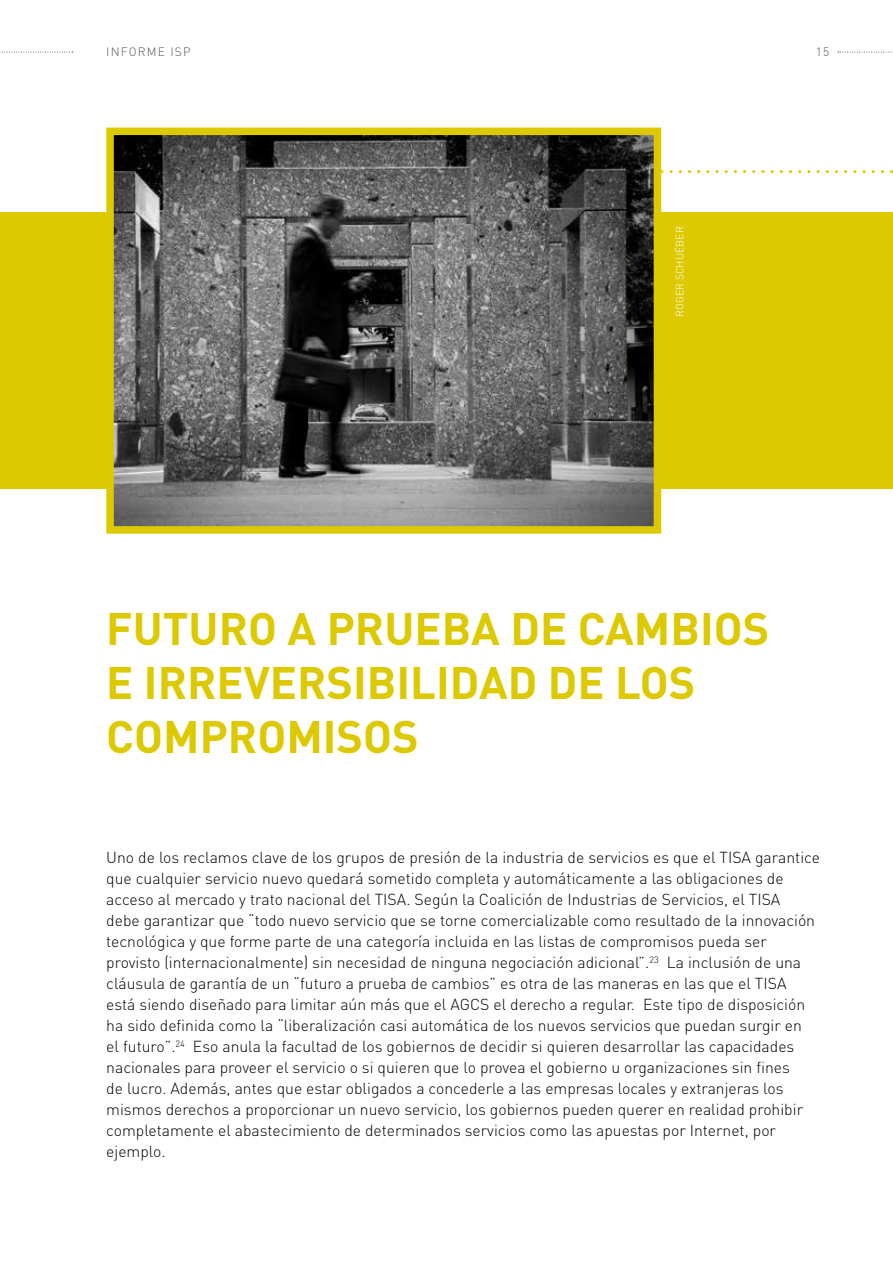
<style>
.page{position:relative;width:893px;height:1263px;background:#fff}
.page>*{position:absolute;margin:0;border:0;box-sizing:border-box;transform-origin:0 0}
.t1{font:700 45px/54px "DIN";color:#ddc900}
.t2{font:300 15.75px/21px "DIN";color:#000}
.t3{font:300 12px "DIN";letter-spacing:.1em;color:#58585a}
.t4{font:300 10.5px "DIN";color:#fff}
</style>
<div class="page">
<svg style="left:0;top:52px;width:73px;height:1px"></svg>
<svg style="left:838px;top:52px;width:55px;height:1px"></svg>
<svg style="left:661px;top:170px;width:232px;height:3px"></svg>
<div style="left:0;top:213px;width:893px;height:276px;background:#ddc900"></div>
<img style="left:115px;top:137px;width:537px;height:388px">
<div style="left:106px;top:128px;width:555px;height:406px;border:8px solid #ddc900"></div>
<p class="t3" style="left:106px;top:45px;width:86px">Informe ISP</p>
<p class="t3" style="left:816px;top:45px;width:15px">15</p>
<p class="t4" style="left:673px;top:317px;width:92px;rotate:-90deg">roger schuëber</p>
<h1 class="t1" style="left:106px;top:600px;width:664px;text-indent:404px">DE CAMBIOS<br>E IRREVERSIBILIDAD DE LOS<br>COMPROMISOS</h1>
<h1 class="t1" style="left:106px;top:600px;width:337px">FUTURO A PRUEBA</h1>
<p class="t2" style="left:106px;top:847px;width:715px">U no de los reclamos clave de los grupos de presión de la industria de servicios es que el TISA garantice que cualquier servicio nuevo quedará sometido completa y automáticamente a las obligaciones de acceso al mercado y trato nacional del TISA. Según la Coalición de Industrias de Servicios, el TISA<br>debe garantizar que “todo nuevo servicio que se torne comercializable como resultado de la innovación tecnológica y que forme parte de una categoría incluida en las listas de compromisos pueda ser provisto (internacionalmente) sin necesidad de ninguna negociación adicional”.<sup>23</sup> La inclusión de una cláusula de garantía de un “futuro a prueba de cambios” es otra de las maneras en las que el TISA<br>está siendo diseñado para limitar aún más que el AGCS el derecho a regular. Este tipo de disposición ha sido definida como la “liberalización casi automática de los nuevos servicios que puedan surgir en<br>el futuro”.<sup>24</sup> Eso anula la facultad de los gobiernos de decidir si quieren desarrollar las capacidades nacionales para proveer el servicio o si quieren que lo provea el gobierno u organizaciones sin fines<br>de lucro. Además, antes que estar obligados a concederle a las empresas locales y extranjeras los mismos derechos a proporcionar un nuevo servicio, los gobiernos pueden querer en realidad prohibir completamente el abastecimiento de determinados servicios como las apuestas por Internet, por ejemplo.</p>
</div>
